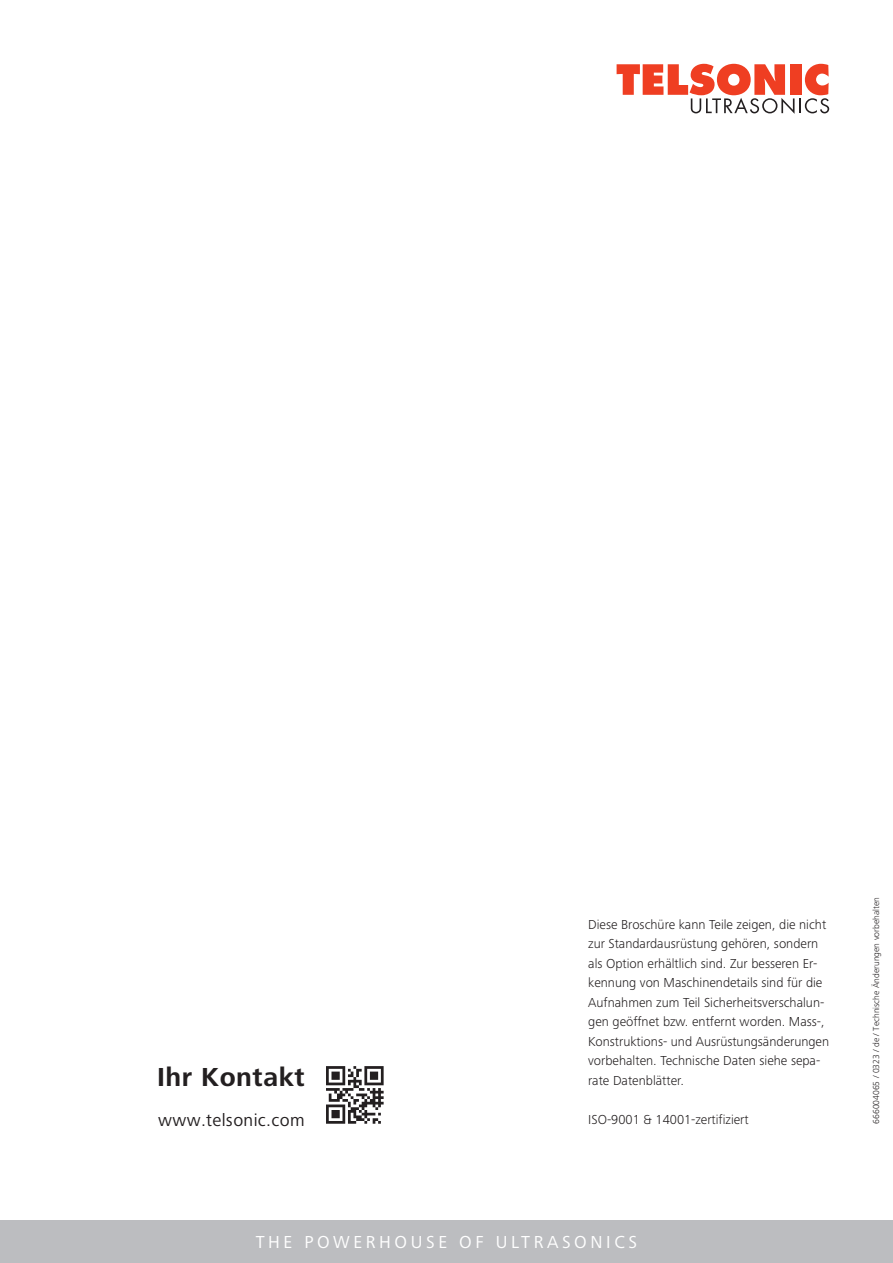
<style>
.page{position:relative;width:893px;height:1263px;background:#fff}
.page>*{position:absolute;margin:0;border:0;box-sizing:border-box;transform-origin:0 0}
.t1{font:700 27px "Frutiger Next LTW1 G";letter-spacing:.02em;color:#231f20}
.t2{font:18px "Frutiger Next LTW1 G";letter-spacing:.2em;color:#fff}
.t3{font:18px "Frutiger Next LTW1 G";letter-spacing:.02em;color:#231f20}
.t4{font:300 13.5px/19.5px "Frutiger Next LTW1 G";color:#231f20}
.t5{font:300 9px "Frutiger Next LTW1 G";color:#231f20}
</style>
<div class="page">
<svg style="left:326px;top:1066px;width:58px;height:58px"></svg>
<svg style="left:617px;top:64px;width:212px;height:50px"></svg>
<div style="left:0;top:1220px;width:893px;height:43px;background:#bcbdc0"></div>
<p class="t1" style="left:157px;top:1061px;width:149px">Ihr Kontakt</p>
<p class="t3" style="left:158px;top:1110px;width:148px">www.telsonic.com</p>
<p class="t4" style="left:588px;top:914px;width:242px">Diese Broschüre kann Teile zeigen, die nicht zur Standardausrüstung gehören, sondern als Option erhältlich sind. Zur besseren Er&shy;kennung von Maschinendetails sind für die Aufnahmen zum Teil Sicherheitsverschalun&shy;gen geöffnet bzw. entfernt worden. Mass-, Konstruktions- und Ausrüstungsänderungen vorbehalten. Technische Daten siehe sepa&shy;rate Datenblätter.</p>
<p class="t4" style="left:588px;top:1109px;width:162px">ISO-9001 &amp; 14001-zertifiziert</p>
<p class="t5" style="left:871px;top:1124px;width:228px;rotate:-90deg">666004065 / 0323 / de / Technische Änderungen vorbehalten</p>
<p class="t2" style="left:256px;top:1232px;width:383px">THE POWERHOUSE OF ULTRASONICS</p>
</div>
